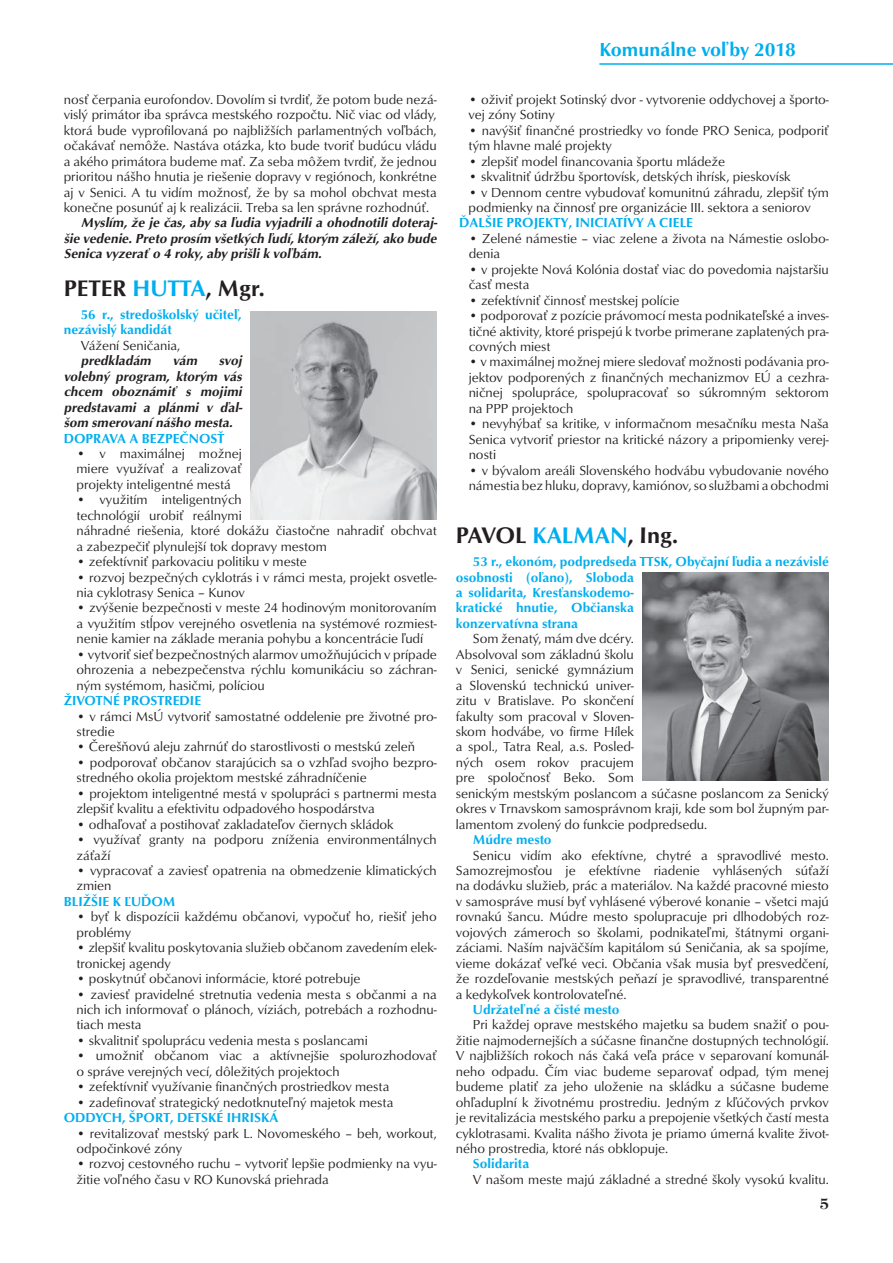
<style>
.page{position:relative;width:893px;height:1263px;background:#fff}
.page>*{position:absolute;margin:0;border:0;box-sizing:border-box;transform-origin:0 0}
.t1{font:500 23.25px "Optus TCE";color:#231f20}
.t2{font:500 19.5px "Optus TCE";color:#00aeef}
.t3{font:14.25px "Tiffany CS Demi";color:#231f20}
.t4{font:13.5px/15.5px "Optus TCE";color:#231f20}
.t5{font:500 13.5px/15.5px "Optus TCE";color:#00aeef}
.t6{font:italic 500 13.5px/15.5px "Optus TCE";color:#231f20;text-align:justify}
.s1{color:#00aeef}
</style>
<div class="page">
<hr style="left:599px;top:63px;width:294px;height:2px;background:#00aeef">
<img style="left:250px;top:311px;width:187px;height:209px">
<img style="left:642px;top:572px;width:187px;height:209px">
<p class="t4" style="left:64px;top:93px;width:374px;text-align:justify">nosť čerpania eurofondov. Dovolím si tvrdiť, že potom bude nezá&shy;vislý primátor iba správca mestského rozpočtu. Nič viac od vlády, ktorá bude vyprofilovaná po najbližších parlamentných voľbách, očakávať nemôže. Nastáva otázka, kto bude tvoriť budúcu vládu a akého primátora budeme mať. Za seba môžem tvrdiť, že jednou prioritou nášho hnutia je riešenie dopravy v regiónoch, konkrétne aj v Senici. A tu vidím možnosť, že by sa mohol obchvat mesta konečne posunúť aj k realizácii. Treba sa len správne rozhodnúť.</p>
<p class="t6" style="left:64px;top:216px;width:377px;text-indent:17px">Myslím, že je čas, aby sa ľudia vyjadrili a ohodnotili doteraj&shy;šie vedenie. Preto prosím všetkých ľudí, ktorým záleží, ako bude Senica vyzerať o 4 roky, aby prišli k voľbám.</p>
<h1 class="t1" style="left:64px;top:279px;width:202px">PETER <span class="s1">HUTTA</span>, Mgr.</h1>
<p class="t5" style="left:64px;top:308px;width:179px;text-indent:17px">56 r., stredoškolský učiteľ, nezávislý kandidát</p>
<p class="t4" style="left:81px;top:339px;width:101px">Vážení Seničania,</p>
<p class="t6" style="left:81px;top:354px;width:74px">predkladám</p>
<p class="t6" style="left:173px;top:354px;width:28px">vám</p>
<p class="t6" style="left:64px;top:354px;width:182px;text-align:left;text-indent:155px">svoj volebný program, ktorým vás chcem oboznámiť s mojimi predstavami a plánmi v ďal&shy;šom smerovaní nášho mesta.</p>
<p class="t5" style="left:64px;top:431px;width:162px">DOPRAVA A BEZPEČNOSŤ</p>
<p class="t4" style="left:77px;top:447px;width:167px;text-align:justify">• v maximálnej možnej miere využívať a realizovať projekty inteligentné mestá</p>
<p class="t4" style="left:77px;top:493px;width:362px">• využitím inteligentných<br>technológií urobiť reálnymi<br>náhradné riešenia, ktoré dokážu čiastočne nahradiť obchvat a zabezpečiť plynulejší tok dopravy mestom</p>
<p class="t4" style="left:77px;top:555px;width:232px">• zefektívniť parkovaciu politiku v meste</p>
<p class="t4" style="left:77px;top:570px;width:362px">• rozvoj bezpečných cyklotrás i v rámci mesta, projekt osvetle&shy;nia cyklotrasy Senica – Kunov</p>
<p class="t4" style="left:77px;top:601px;width:362px;text-align:justify">• zvýšenie bezpečnosti v meste 24 hodinovým monitorovaním a využitím stĺpov verejného osvetlenia na systémové rozmiest&shy;nenie kamier na základe merania pohybu a koncentrácie ľudí</p>
<p class="t4" style="left:77px;top:648px;width:362px;text-align:justify">• vytvoriť sieť bezpečnostných alarmov umožňujúcich v prípade ohrozenia a nebezpečenstva rýchlu komunikáciu so záchran&shy;ným systémom, hasičmi, políciou</p>
<p class="t5" style="left:64px;top:694px;width:139px">ŽIVOTNÉ PROSTREDIE</p>
<p class="t4" style="left:77px;top:709px;width:362px">• v rámci MsÚ vytvoriť samostatné oddelenie pre životné pro&shy;stredie</p>
<p class="t4" style="left:77px;top:740px;width:340px">• Čerešňovú aleju zahrnúť do starostlivosti o mestskú zeleň</p>
<p class="t4" style="left:77px;top:756px;width:362px">• podporovať občanov starajúcich sa o vzhľad svojho bezpro&shy;stredného okolia projektom mestské záhradníčenie</p>
<p class="t4" style="left:77px;top:787px;width:362px">• projektom inteligentné mestá v spolupráci s partnermi mesta zlepšiť kvalitu a efektivitu odpadového hospodárstva</p>
<p class="t4" style="left:77px;top:817px;width:319px">• odhaľovať a postihovať zakladateľov čiernych skládok</p>
<p class="t4" style="left:77px;top:833px;width:362px">• využívať granty na podporu zníženia environmentálnych záťaží</p>
<p class="t4" style="left:77px;top:864px;width:362px">• vypracovať a zaviesť opatrenia na obmedzenie klimatických zmien</p>
<p class="t5" style="left:64px;top:895px;width:113px">BLIŽŠIE K ĽUĎOM</p>
<p class="t4" style="left:77px;top:910px;width:362px">• byť k dispozícii každému občanovi, vypočuť ho, riešiť jeho problémy</p>
<p class="t4" style="left:77px;top:941px;width:362px">• zlepšiť kvalitu poskytovania služieb občanom zavedením elek&shy;tronickej agendy</p>
<p class="t4" style="left:77px;top:972px;width:285px">• poskytnúť občanovi informácie, ktoré potrebuje</p>
<p class="t4" style="left:77px;top:987px;width:362px;text-align:justify">• zaviesť pravidelné stretnutia vedenia mesta s občanmi a na nich ich informovať o plánoch, víziách, potrebách a rozhodnu&shy;tiach mesta</p>
<p class="t4" style="left:77px;top:1034px;width:293px">• skvalitniť spoluprácu vedenia mesta s poslancami</p>
<p class="t4" style="left:77px;top:1049px;width:362px">• umožniť občanom viac a aktívnejšie spolurozhodovať o správe verejných vecí, dôležitých projektoch</p>
<p class="t4" style="left:77px;top:1080px;width:314px">• zefektívniť využívanie finančných prostriedkov mesta</p>
<p class="t4" style="left:77px;top:1095px;width:318px">• zadefinovať strategický nedotknuteľný majetok mesta</p>
<p class="t5" style="left:64px;top:1111px;width:216px">ODDYCH, ŠPORT, DETSKÉ IHRISKÁ</p>
<p class="t4" style="left:77px;top:1126px;width:362px">• revitalizovať mestský park L. Novomeského – beh, workout, odpočinkové zóny</p>
<p class="t4" style="left:77px;top:1157px;width:362px">• rozvoj cestovného ruchu – vytvoriť lepšie podmienky na vyu&shy;žitie voľného času v RO Kunovská priehrada</p>
<h2 class="t2" style="left:599px;top:41px;width:198px">Komunálne voľby 2018</h2>
<p class="t4" style="left:469px;top:93px;width:362px">• oživiť projekt Sotinský dvor - vytvorenie oddychovej a športo&shy;vej zóny Sotiny</p>
<p class="t4" style="left:469px;top:124px;width:362px">• navýšiť finančné prostriedky vo fonde PRO Senica, podporiť tým hlavne malé projekty</p>
<p class="t4" style="left:469px;top:154px;width:258px">• zlepšiť model financovania športu mládeže</p>
<p class="t4" style="left:469px;top:170px;width:324px">• skvalitniť údržbu športovísk, detských ihrísk, pieskovísk</p>
<p class="t4" style="left:469px;top:185px;width:362px">• v Dennom centre vybudovať komunitnú záhradu, zlepšiť tým podmienky na činnosť pre organizácie III. sektora a seniorov</p>
<p class="t5" style="left:459px;top:216px;width:235px">ĎALŠIE PROJEKTY, INICIATÍVY A CIELE</p>
<p class="t4" style="left:469px;top:232px;width:362px">• Zelené námestie – viac zelene a života na Námestie oslobo&shy;denia</p>
<p class="t4" style="left:469px;top:263px;width:362px">• v projekte Nová Kolónia dostať viac do povedomia najstaršiu časť mesta</p>
<p class="t4" style="left:469px;top:293px;width:212px">• zefektívniť činnosť mestskej polície</p>
<p class="t4" style="left:469px;top:309px;width:362px;text-align:justify">• podporovať z pozície právomocí mesta podnikateľské a inves&shy;tičné aktivity, ktoré prispejú k tvorbe primerane zaplatených pra&shy;covných miest</p>
<p class="t4" style="left:469px;top:355px;width:362px;text-align:justify">• v maximálnej možnej miere sledovať možnosti podávania pro&shy;jektov podporených z finančných mechanizmov EÚ a cezhra&shy;ničnej spolupráce, spolupracovať so súkromným sektorom na PPP projektoch</p>
<p class="t4" style="left:469px;top:417px;width:362px;text-align:justify">• nevyhýbať sa kritike, v informačnom mesačníku mesta Naša Senica vytvoriť priestor na kritické názory a pripomienky verej&shy;nosti</p>
<p class="t4" style="left:469px;top:463px;width:362px">• v bývalom areáli Slovenského hodvábu vybudovanie nového námestia bez hluku, dopravy, kamiónov, so službami a obchodmi</p>
<h1 class="t1" style="left:456px;top:526px;width:224px">PAVOL <span class="s1">KALMAN</span>, Ing.</h1>
<p class="t5" style="left:456px;top:555px;width:374px;text-indent:17px">53 r., ekonóm, podpredseda TTSK, Obyčajní ľudia a nezávislé osobnosti (oľano), Sloboda<br>a solidarita, Kresťanskodemo-<br>kratické hnutie, Občianska<br>konzervatívna strana</p>
<p class="t4" style="left:456px;top:632px;width:374px;text-indent:17px">Som ženatý, mám dve dcéry.<br>Absolvoval som základnú školu<br>v Senici, senické gymnázium<br>a Slovenskú technickú univer-<br>zitu v Bratislave. Po skončení<br>fakulty som pracoval v Sloven-<br>skom hodvábe, vo firme Hílek<br>a spol., Tatra Real, a.s. Posled-<br>ných osem rokov pracujem<br>pre spoločnosť Beko. Som<br>senickým mestským poslancom a súčasne poslancom za Senický okres v Trnavskom samosprávnom kraji, kde som bol župným par&shy;lamentom zvolený do funkcie podpredsedu.</p>
<p class="t5" style="left:473px;top:833px;width:80px">Múdre mesto</p>
<p class="t4" style="left:456px;top:848px;width:374px;text-align:justify;text-indent:17px">Senicu vidím ako efektívne, chytré a spravodlivé mesto.<br>Samozrejmosťou je efektívne riadenie vyhlásených súťaží na dodávku služieb, prác a materiálov. Na každé pracovné miesto v samospráve musí byť vyhlásené výberové konanie – všetci majú rovnakú šancu. Múdre mesto spolupracuje pri dlhodobých roz&shy;vojových zámeroch so školami, podnikateľmi, štátnymi organi&shy;záciami. Naším najväčším kapitálom sú Seničania, ak sa spojíme, vieme dokázať veľké veci. Občania však musia byť presvedčení, že rozdeľovanie mestských peňazí je spravodlivé, transparentné a kedykoľvek kontrolovateľné.</p>
<p class="t5" style="left:473px;top:1003px;width:148px">Udržateľné a čisté mesto</p>
<p class="t4" style="left:456px;top:1018px;width:374px;text-align:justify;text-indent:17px">Pri každej oprave mestského majetku sa budem snažiť o pou&shy;žitie najmodernejších a súčasne finančne dostupných technológií.<br>V najbližších rokoch nás čaká veľa práce v separovaní komunál&shy;neho odpadu. Čím viac budeme separovať odpad, tým menej budeme platiť za jeho uloženie na skládku a súčasne budeme ohľaduplní k životnému prostrediu. Jedným z kľúčových prvkov je revitalizácia mestského parku a prepojenie všetkých častí mesta cyklotrasami. Kvalita nášho života je priamo úmerná kvalite život&shy;ného prostredia, ktoré nás obklopuje.</p>
<p class="t5" style="left:473px;top:1157px;width:58px">Solidarita</p>
<p class="t4" style="left:473px;top:1173px;width:357px">V našom meste majú základné a stredné školy vysokú kvalitu.</p>
<p class="t3" style="left:820px;top:1195px;width:10px">5</p>
</div>
